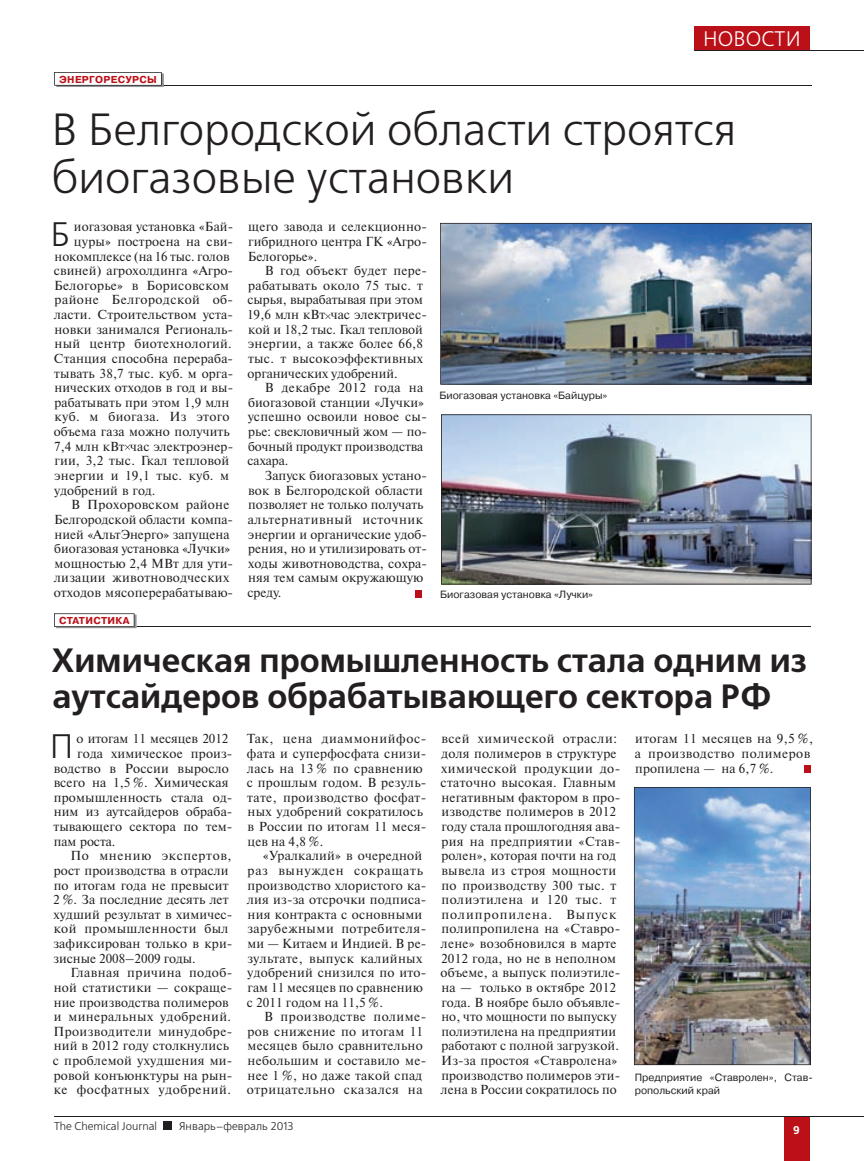
<style>
.page{position:relative;width:864px;height:1161px;background:#fff}
.page>*{position:absolute;margin:0;border:0;box-sizing:border-box;transform-origin:0 0}
.t1{font:45px/48px "Free Set C";color:#231f20}
.t2{font:33.9px "Free Set C";color:#231f20}
.t3{font:700 33.6px/36px "Free Set C";color:#231f20}
.t4{font:21px "Free Set C";letter-spacing:.005em;color:#fff}
.t5{font:13.05px/14.5px "Newton C";letter-spacing:.015em;color:#231f20}
.t6{font:13.05px "Newton C";letter-spacing:.035em;color:#231f20}
.t7{font:13.05px "Newton C";letter-spacing:.045em;color:#231f20}
.t8{font:11.25px "Free Set C";color:#231f20}
.t9{font:700 11.25px "Free Set C";color:#fff}
.t10{font:10.5px/12.8px "Pragmatica C";color:#231f20}
.t11{font:700 10.05px "Pragmatica C";letter-spacing:.03em;color:#bb1018}
</style>
<div class="page">
<hr style="left:162px;top:85px;width:649px;height:1px;background:#231f20">
<img style="left:56px;top:86px;width:108px;height:1px">
<svg style="left:54px;top:72px;width:110px;height:14px"></svg>
<svg style="left:125px;top:445px;width:5px;height:5px"></svg>
<svg style="left:325px;top:314px;width:5px;height:5px"></svg>
<div style="left:415px;top:590px;width:7px;height:7px;background:#bb1018"></div>
<img style="left:440px;top:223px;width:371px;height:161px">
<img style="left:441px;top:414px;width:370px;height:170px">
<hr style="left:134px;top:626px;width:677px;height:1px;background:#231f20">
<svg style="left:54px;top:613px;width:82px;height:14px"></svg>
<div style="left:803px;top:765px;width:7px;height:7px;background:#bb1018"></div>
<img style="left:633px;top:787px;width:177px;height:278px">
<div style="left:783px;top:1116px;width:26px;height:45px;background:#bb1018"></div>
<hr style="left:54px;top:1116px;width:755px;height:1px;background:#231f20">
<hr style="left:809px;top:1116px;width:54px;height:1px;background:#231f20">
<div style="left:164px;top:1121px;width:8px;height:9px;background:#231f20"></div>
<div style="left:694px;top:27px;width:115px;height:23px;background:#bb1018"></div>
<hr style="left:694px;top:50px;width:115px;height:1px;background:#231f20">
<hr style="left:809px;top:50px;width:54px;height:1px;background:#231f20">
<h3 class="t4" style="left:703px;top:30px;width:99px">НОВОСТИ</h3>
<p class="t11" style="left:59px;top:76px;width:99px">ЭНЕРГОРЕСУРСЫ</p>
<h1 class="t1" style="left:51px;top:109px;width:686px">В Белгородской области строятся биогазовые установки</h1>
<h2 class="t2" style="left:51px;top:221px;width:21px">Б</h2>
<p class="t5" style="left:74px;top:221px;width:161px">иогазовая установка «Бай -</p>
<p class="t5" style="left:248px;top:221px;width:180px;text-align:justify">щего завода и селекционно&shy;гибридного центра ГК «Агро-Белогорье».</p>
<p class="t5" style="left:247px;top:264px;width:181px;text-indent:18px">В год объект будет пере&shy;рабатывать около 75 тыс. т сырья, вырабатывая при этом<br>19,6 млн кВт час электричес&shy;кой и 18,2 тыс. Гкал тепловой энергии, а также более 66,8 тыс. т высокоэффективных органических удобрений.</p>
<p class="t5" style="left:247px;top:381px;width:181px;text-indent:18px">В декабре 2012 года на биогазовой станции «Лучки» успешно освоили новое сы&shy;рье: свекловичный жом — по&shy;бочный продукт производства сахара.</p>
<p class="t5" style="left:247px;top:469px;width:181px;text-indent:17px">Запуск биогазовых устано&shy;вок в Белгородской области позволяет не только получать альтернативный источник энергии и органические удоб&shy;рения, но и утилизировать от&shy;ходы животноводства, сохра&shy;няя тем самым окружающую среду.</p>
<p class="t5" style="left:74px;top:235px;width:161px">цуры» построена на сви-</p>
<p class="t5" style="left:55px;top:250px;width:176px">нокомплексе (на 16 тыс. голов</p>
<p class="t5" style="left:54px;top:264px;width:181px">свиней) агрохолдинга «Агро-</p>
<p class="t5" style="left:54px;top:279px;width:176px">Белогорье» в Борисовском</p>
<p class="t6" style="left:55px;top:295px;width:180px">районе Белгород ской об-</p>
<p class="t5" style="left:54px;top:308px;width:180px">ласти. Строительством уста-</p>
<p class="t5" style="left:54px;top:323px;width:180px">новки занимался Региональ-</p>
<p class="t5" style="left:54px;top:338px;width:179px">ный центр биотехнологий.</p>
<p class="t5" style="left:54px;top:352px;width:181px">Станция способна перераба-</p>
<p class="t5" style="left:54px;top:367px;width:180px">тывать 38,7 тыс. куб. м орга-</p>
<p class="t5" style="left:55px;top:381px;width:180px">нических отходов в год и вы-</p>
<p class="t5" style="left:55px;top:396px;width:176px">рабатывать при этом 1,9 млн</p>
<p class="t5" style="left:55px;top:411px;width:176px">куб. м биогаза. Из этого</p>
<p class="t5" style="left:54px;top:425px;width:177px">объема газа можно получить</p>
<p class="t5" style="left:54px;top:440px;width:180px">7,4 млн кВт час электроэнер-</p>
<p class="t5" style="left:55px;top:455px;width:176px">гии, 3,2 тыс. Гкал тепловой</p>
<p class="t5" style="left:54px;top:469px;width:176px">энергии и 19,1 тыс. куб. м</p>
<p class="t5" style="left:54px;top:484px;width:103px">удобрений в год.</p>
<p class="t5" style="left:71px;top:498px;width:160px">В Прохоровском районе</p>
<p class="t5" style="left:54px;top:513px;width:180px">Белгородской области компа-</p>
<p class="t5" style="left:55px;top:528px;width:176px">нией «АльтЭнерго» запущена</p>
<p class="t5" style="left:54px;top:542px;width:178px">биогазовая установка «Лучки»</p>
<p class="t5" style="left:55px;top:557px;width:180px">мощностью 2,4 МВт для ути-</p>
<p class="t5" style="left:54px;top:572px;width:176px">лизации животноводческих</p>
<p class="t5" style="left:54px;top:586px;width:181px">отходов мясоперерабатываю-</p>
<p class="t10" style="left:439px;top:390px;width:169px">Биогазовая установка «Байцуры»</p>
<p class="t10" style="left:440px;top:589px;width:154px">Биогазовая установка «Лучки»</p>
<p class="t11" style="left:59px;top:617px;width:72px">СТАТИСТИКА</p>
<h3 class="t3" style="left:51px;top:645px;width:757px">Химическая промышленность стала одним из аутсайдеров обрабатывающего сектора РФ</h3>
<h2 class="t2" style="left:50px;top:732px;width:25px">П</h2>
<p class="t5" style="left:76px;top:732px;width:153px">о итогам 11 месяцев 2012</p>
<p class="t5" style="left:440px;top:732px;width:181px">всей химической отрасли: доля полимеров в структуре химической продукции до&shy;статочно высокая. Главным негативным фактором в про&shy;изводстве полимеров в 2012 году стала прошлогодняя ава&shy;рия на предприятии «Став&shy;ролен», которая почти на год вывела из строя мощности по производству 300 тыс. т полиэтилена и 120 тыс. т полипропилена. Выпуск полипропилена на «Ставро&shy;лене» возобновился в марте<br>2012 года, но не в неполном объе ме, а выпуск полиэтиле&shy;на — только в октябре 2012 года. В ноябре было объявле&shy;но, что мощности по выпуску полиэтилена на предприятии работают с полной загрузкой.<br>Из-за простоя «Ставролена» производство полимеров эти&shy;лена в России сократилось по</p>
<p class="t5" style="left:634px;top:732px;width:180px">итогам 11 месяцев на 9,5 %, а производство полимеров пропилена — на 6,7 %.</p>
<p class="t5" style="left:247px;top:732px;width:181px">Так, цена диаммонийфос&shy;фата и суперфосфата снизи&shy;лась на 13 % по сравнению с прошлым годом. В резуль&shy;тате, производство фосфат&shy;ных удобрений сократилось в России по итогам 11 меся&shy;цев на 4,8 %.</p>
<p class="t5" style="left:246px;top:849px;width:181px;text-indent:16px">«Уралкалий» в очередной раз вынужден сокращать производство хлористого ка&shy;лия из-за отсрочки подписа&shy;ния контракта с основными зарубежными потребителя&shy;ми — Китаем и Индией. В ре&shy;зультате, выпуск калийных удобрений снизился по ито&shy;гам 11 месяцев по сравнению с 2011 годом на 11,5 %.</p>
<p class="t5" style="left:247px;top:1010px;width:181px;text-indent:17px">В производстве полиме&shy;ров снижение по итогам 11 месяцев было сравнительно небольшим и составило ме&shy;нее 1 %, но даже такой спад отрицательно сказался на</p>
<p class="t5" style="left:77px;top:747px;width:157px">года химическое произ-</p>
<p class="t5" style="left:54px;top:762px;width:177px">водство в России выросло</p>
<p class="t5" style="left:54px;top:776px;width:176px">всего на 1,5 %. Химическая</p>
<p class="t5" style="left:54px;top:791px;width:180px">промышленность стала од-</p>
<p class="t5" style="left:54px;top:806px;width:180px">ним из аутсайдеров обраба-</p>
<p class="t5" style="left:53px;top:820px;width:180px">тывающего сектора по тем-</p>
<p class="t5" style="left:54px;top:835px;width:63px">пам роста.</p>
<p class="t7" style="left:70px;top:851px;width:163px">По мнению экспертов,</p>
<p class="t5" style="left:54px;top:864px;width:176px">рост производства в отрасли</p>
<p class="t5" style="left:54px;top:879px;width:176px">по итогам года не превысит</p>
<p class="t5" style="left:53px;top:893px;width:177px">2 %. За последние десять лет</p>
<p class="t5" style="left:53px;top:908px;width:180px">худший результат в химичес-</p>
<p class="t5" style="left:54px;top:923px;width:176px">кой промышленности был</p>
<p class="t5" style="left:53px;top:937px;width:180px">зафиксирован только в кри-</p>
<p class="t5" style="left:53px;top:952px;width:144px">зисные 2008–2009 годы.</p>
<p class="t6" style="left:70px;top:968px;width:163px">Главная причина подоб-</p>
<p class="t5" style="left:54px;top:981px;width:180px">ной статистики — сокраще-</p>
<p class="t5" style="left:54px;top:996px;width:176px">ние производства полимеров</p>
<p class="t6" style="left:54px;top:1012px;width:179px">и минеральных удобрений.</p>
<p class="t6" style="left:53px;top:1027px;width:180px">Производители минудобре-</p>
<p class="t5" style="left:54px;top:1040px;width:177px">ний в 2012 году столкнулись</p>
<p class="t5" style="left:53px;top:1054px;width:181px">с проблемой ухудшения ми-</p>
<p class="t5" style="left:54px;top:1069px;width:180px">ровой конъюнктуры на рын-</p>
<p class="t7" style="left:54px;top:1085px;width:179px">ке фосфатных удобрений.</p>
<p class="t10" style="left:634px;top:1072px;width:179px">Предприятие «Ставролен», Став&shy;ропольский край</p>
<p class="t8" style="left:54px;top:1121px;width:104px">The Chemical Journal</p>
<p class="t8" style="left:179px;top:1121px;width:116px">Январь–февраль 2013</p>
<p class="t9" style="left:792px;top:1125px;width:8px">9</p>
</div>
